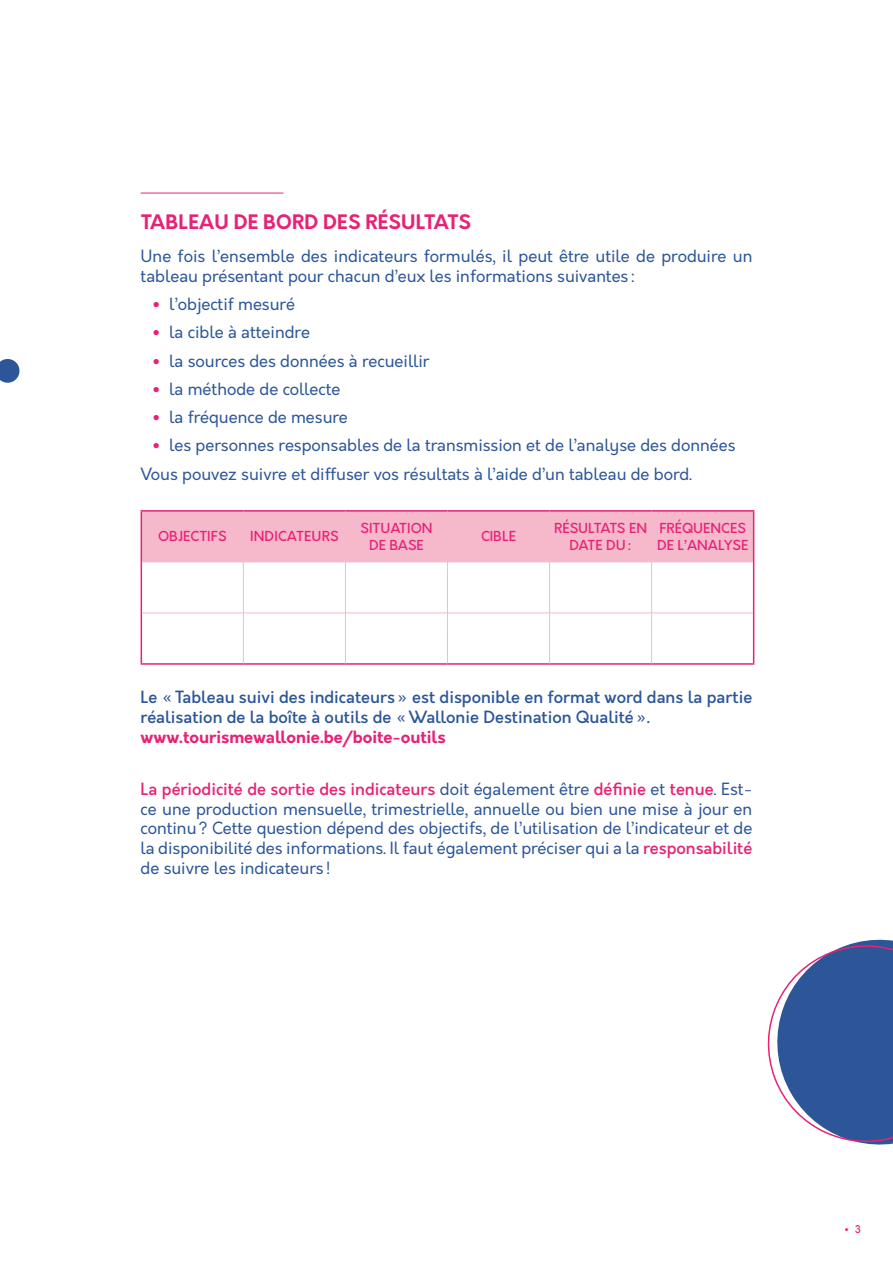
<style>
.page{position:relative;width:893px;height:1263px;background:#fff}
.page>*{position:absolute;margin:0;border:0;box-sizing:border-box;transform-origin:0 0}
.t1{font:700 19.5px "Orkney";letter-spacing:.01em;color:#e72276}
.t2{font:16.5px/19.8px "Orkney";color:#2c5698}
.t3{font:500 16.5px/19.8px "Orkney";color:#2c5698}
.t4{font:700 16.5px "Orkney";color:#e72276}
.t5{font:500 13.5px/16.2px "Orkney";color:#e72276;text-align:center}
.t6{font:500 10.5px "Orkney";color:#e72276}
.s1{font-weight:700;color:#e72276}
.s2{font-weight:500;color:#e72276}
</style>
<div class="page">
<hr style="left:141px;top:193px;width:142px;height:1px;background:#e72276">
<div style="left:142px;top:512px;width:611px;height:50px;background:#f6b9cc"></div>
<hr style="left:141px;top:510px;width:102px;height:2px;background:#e72276">
<hr style="left:141px;top:512px;width:1px;height:50px;background:#e72276">
<hr style="left:243px;top:510px;width:102px;height:2px;background:#e72276">
<hr style="left:345px;top:510px;width:102px;height:2px;background:#e72276">
<hr style="left:447px;top:510px;width:103px;height:2px;background:#e72276">
<hr style="left:550px;top:510px;width:102px;height:2px;background:#e72276">
<hr style="left:652px;top:510px;width:102px;height:2px;background:#e72276">
<hr style="left:753px;top:512px;width:1px;height:50px;background:#e72276">
<hr style="left:141px;top:562px;width:1px;height:51px;background:#e72276">
<hr style="left:753px;top:562px;width:1px;height:51px;background:#e72276">
<hr style="left:141px;top:613px;width:1px;height:50px;background:#e72276">
<hr style="left:753px;top:613px;width:1px;height:50px;background:#e72276">
<hr style="left:141px;top:663px;width:102px;height:2px;background:#e72276">
<hr style="left:243px;top:663px;width:102px;height:2px;background:#e72276">
<hr style="left:345px;top:663px;width:102px;height:2px;background:#e72276">
<hr style="left:447px;top:663px;width:103px;height:2px;background:#e72276">
<hr style="left:550px;top:663px;width:102px;height:2px;background:#e72276">
<hr style="left:652px;top:663px;width:102px;height:2px;background:#e72276">
<hr style="left:243px;top:512px;width:1px;height:50px;background:#f6b9cc">
<hr style="left:345px;top:512px;width:1px;height:50px;background:#f6b9cc">
<hr style="left:447px;top:512px;width:1px;height:50px;background:#f6b9cc">
<hr style="left:549px;top:512px;width:1px;height:50px;background:#f6b9cc">
<hr style="left:651px;top:512px;width:1px;height:50px;background:#f6b9cc">
<hr style="left:142px;top:562px;width:101px;height:1px;background:#f6b9cc">
<hr style="left:243px;top:562px;width:102px;height:1px;background:#f6b9cc">
<hr style="left:243px;top:562px;width:1px;height:51px;background:#f6b9cc">
<hr style="left:345px;top:562px;width:102px;height:1px;background:#f6b9cc">
<hr style="left:345px;top:562px;width:1px;height:51px;background:#f6b9cc">
<hr style="left:447px;top:562px;width:103px;height:1px;background:#f6b9cc">
<hr style="left:447px;top:562px;width:1px;height:51px;background:#f6b9cc">
<hr style="left:550px;top:562px;width:102px;height:1px;background:#f6b9cc">
<hr style="left:549px;top:562px;width:1px;height:51px;background:#f6b9cc">
<hr style="left:652px;top:562px;width:101px;height:1px;background:#f6b9cc">
<hr style="left:651px;top:562px;width:1px;height:51px;background:#f6b9cc">
<hr style="left:142px;top:613px;width:101px;height:1px;background:#f6b9cc">
<hr style="left:243px;top:613px;width:102px;height:1px;background:#f6b9cc">
<hr style="left:243px;top:613px;width:1px;height:50px;background:#f6b9cc">
<hr style="left:345px;top:613px;width:102px;height:1px;background:#f6b9cc">
<hr style="left:345px;top:613px;width:1px;height:50px;background:#f6b9cc">
<hr style="left:447px;top:613px;width:103px;height:1px;background:#f6b9cc">
<hr style="left:447px;top:613px;width:1px;height:50px;background:#f6b9cc">
<hr style="left:550px;top:613px;width:102px;height:1px;background:#f6b9cc">
<hr style="left:549px;top:613px;width:1px;height:50px;background:#f6b9cc">
<hr style="left:652px;top:613px;width:101px;height:1px;background:#f6b9cc">
<hr style="left:651px;top:613px;width:1px;height:50px;background:#f6b9cc">
<svg style="left:0;top:359px;width:19px;height:24px"></svg>
<svg style="left:767px;top:939px;width:126px;height:206px"></svg>
<p class="t1" style="left:141px;top:209px;width:332px">TABLEAU DE BORD DES RÉSULTATS</p>
<p class="t2" style="left:141px;top:246px;width:613px">Une fois l’ensemble des indicateurs formulés, il peut être utile de produire un tableau présentant pour chacun d’eux les informations suivantes :</p>
<p class="t2" style="left:152px;top:294px;width:144px"><span class="s1">•</span> l’objectif mesuré</p>
<p class="t2" style="left:152px;top:323px;width:160px"><span class="s1">•</span> la cible à atteindre</p>
<p class="t2" style="left:152px;top:351px;width:279px"><span class="s1">•</span> la sources des données à recueillir</p>
<p class="t2" style="left:152px;top:379px;width:190px"><span class="s1">•</span> la méthode de collecte</p>
<p class="t2" style="left:152px;top:408px;width:197px"><span class="s1">•</span> la fréquence de mesure</p>
<p class="t2" style="left:141px;top:432px;width:596px;line-height:28.3px;text-indent:11px"><span class="s1">•</span> les personnes responsables de la transmission et de l’analyse des données<br>Vous pouvez suivre et diffuser vos résultats à l’aide d’un tableau de bord.</p>
<p class="t5" style="left:158px;top:529px;width:70px">OBJECTIFS</p>
<p class="t5" style="left:250px;top:529px;width:90px">INDICATEURS</p>
<p class="t5" style="left:360px;top:521px;width:74px">SITUATION<br>DE BASE</p>
<p class="t5" style="left:481px;top:529px;width:37px">CIBLE</p>
<p class="t5" style="left:554px;top:521px;width:94px">RÉSULTATS EN<br>DATE DU:</p>
<p class="t5" style="left:657px;top:521px;width:93px;text-align:left">FRÉQUENCES<br>DE L’ANALYSE</p>
<p class="t3" style="left:141px;top:688px;width:613px">Le «Tableau suivi des indicateurs» est disponible en format word dans la partie réalisation de la boîte à outils de «Wallonie Destination Qualité».</p>
<p class="t4" style="left:141px;top:726px;width:307px">www.tourismewallonie.be/boite-outils</p>
<p class="t2" style="left:141px;top:779px;width:613px;text-align:justify"><span class="s2">La périodicité de sortie des indicateurs</span> doit également être <span class="s2">définie</span> et <span class="s2">tenue</span>. Est&shy;ce une production mensuelle, trimestrielle, annuelle ou bien une mise à jour en continu? Cette question dépend des objectifs, de l’utilisation de l’indicateur et de la disponibilité des informations. Il faut également préciser qui a la <span class="s2">responsabilité </span>de suivre les indicateurs !</p>
<p class="t6" style="left:844px;top:1222px;width:18px">• 3</p>
</div>
